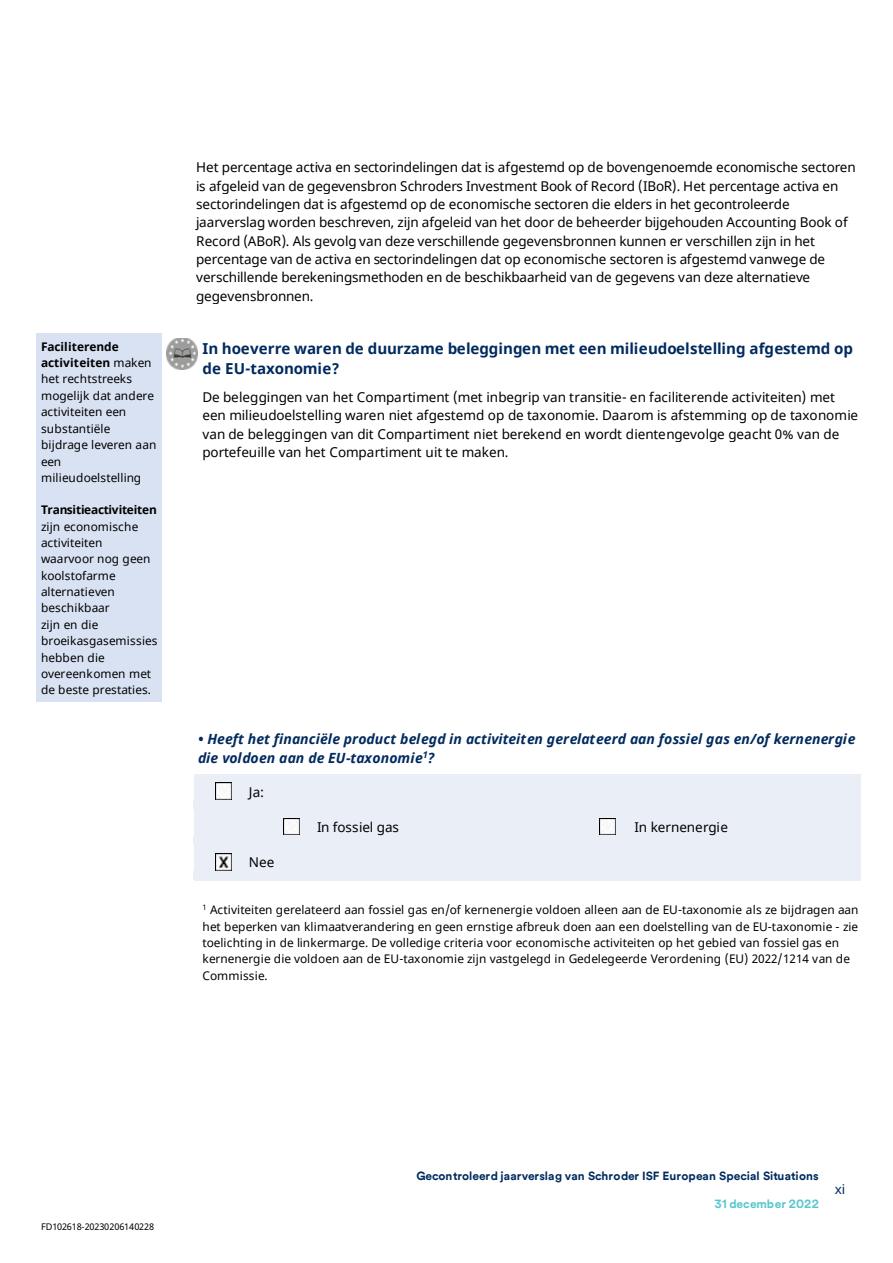
<style>
.page{position:relative;width:893px;height:1263px;background:#fff}
.page>*{position:absolute;margin:0;border:0;box-sizing:border-box;transform-origin:0 0}
.t1{font:700 15.15px/20.5px "Noto Sans";color:#002a5e}
.t2{font:italic 700 14.1px/19.5px "Noto Sans";letter-spacing:.01em;color:#002a5e}
.t3{font:13.5px/18.3px "Noto Sans";letter-spacing:-.005em;color:#000}
.t4{font:13.5px "Noto Sans";color:#002a5e}
.t5{font:11.85px/16.4px "Noto Sans";letter-spacing:.005em;color:#000}
.t6{font:700 11.85px "Schroders Circular TT";letter-spacing:.005em;color:#002a5e}
.t7{font:700 11.85px "Noto Sans";letter-spacing:-.025em;color:#000}
.t8{font:700 11.85px "Schroders Circular TT";letter-spacing:-.015em;color:#57c7cd}
.t9{font:9.15px "Noto Sans";letter-spacing:-.02em;color:#000}
.s1{font-weight:700}
</style>
<div class="page">
<div style="left:37px;top:334px;width:125px;height:368px;background:#d9e2f3"></div>
<div style="left:194px;top:774px;width:43px;height:35px;background:#eaeef7"></div>
<div style="left:237px;top:774px;width:67px;height:35px;background:#eaeef7"></div>
<div style="left:304px;top:774px;width:240px;height:35px;background:#eaeef7"></div>
<div style="left:544px;top:774px;width:42px;height:35px;background:#eaeef7"></div>
<div style="left:586px;top:774px;width:275px;height:35px;background:#eaeef7"></div>
<div style="left:194px;top:809px;width:43px;height:36px;background:#eaeef7"></div>
<div style="left:237px;top:809px;width:33px;height:36px;background:#eaeef7"></div>
<div style="left:270px;top:809px;width:34px;height:36px;background:#eaeef7"></div>
<div style="left:304px;top:809px;width:240px;height:36px;background:#eaeef7"></div>
<div style="left:544px;top:809px;width:42px;height:36px;background:#eaeef7"></div>
<div style="left:586px;top:809px;width:36px;height:36px;background:#eaeef7"></div>
<div style="left:622px;top:809px;width:239px;height:36px;background:#eaeef7"></div>
<div style="left:194px;top:844px;width:43px;height:36px;background:#eaeef7"></div>
<svg style="left:215px;top:870px;width:17px;height:1px"></svg>
<div style="left:237px;top:844px;width:67px;height:36px;background:#eaeef7"></div>
<div style="left:304px;top:844px;width:240px;height:36px;background:#eaeef7"></div>
<div style="left:544px;top:844px;width:42px;height:36px;background:#eaeef7"></div>
<div style="left:586px;top:844px;width:275px;height:36px;background:#eaeef7"></div>
<img style="left:166px;top:338px;width:32px;height:31px">
<img style="left:215px;top:783px;width:17px;height:17px">
<img style="left:283px;top:818px;width:17px;height:17px">
<img style="left:599px;top:818px;width:17px;height:17px">
<img style="left:215px;top:853px;width:17px;height:17px">
<p class="t5" style="left:41px;top:339px;width:117px"><span class="s1">Faciliterende activiteiten</span> maken het rechtstreeks mogelijk dat andere activiteiten een substantiële bijdrage leveren aan een milieudoelstelling</p>
<p class="t7" style="left:41px;top:501px;width:117px">Transitieactiviteiten</p>
<p class="t5" style="left:41px;top:519px;width:118px">zijn economische activiteiten waarvoor nog geen koolstofarme alternatieven beschikbaar<br>zijn en die broeikasgasemissies hebben die overeenkomen met de beste prestaties.</p>
<p class="t3" style="left:196px;top:159px;width:661px">Het percentage activa en sectorindelingen dat is afgestemd op de bovengenoemde economische sectoren is afgeleid van de gegevensbron Schroders Investment Book of Record (IBoR). Het percentage activa en sectorindelingen dat is afgestemd op de economische sectoren die elders in het gecontroleerde jaarverslag worden beschreven, zijn afgeleid van het door de beheerder bijgehouden Accounting Book of Record (ABoR). Als gevolg van deze verschillende gegevensbronnen kunnen er verschillen zijn in het percentage van de activa en sectorindelingen dat op economische sectoren is afgestemd vanwege de verschillende berekeningsmethoden en de beschikbaarheid van de gegevens van deze alternatieve gegevensbronnen.</p>
<p class="t1" style="left:202px;top:338px;width:652px">In hoeverre waren de duurzame beleggingen met een milieudoelstelling afgestemd op de EU-taxonomie?</p>
<p class="t3" style="left:202px;top:388px;width:657px">De beleggingen van het Compartiment (met inbegrip van transitie- en faciliterende activiteiten) met een milieudoelstelling waren niet afgestemd op de taxonomie. Daarom is afstemming op de taxonomie van de beleggingen van dit Compartiment niet berekend en wordt dientengevolge geacht 0% van de portefeuille van het Compartiment uit te maken.</p>
<p class="t2" style="left:198px;top:728px;width:659px">• Heeft het financiële product belegd in activiteiten gerelateerd aan fossiel gas en/of kernenergie die voldoen aan de EU-taxonomie<sup>1</sup>?</p>
<p class="t3" style="left:249px;top:783px;width:17px">Ja:</p>
<p class="t3" style="left:317px;top:819px;width:84px">In fossiel gas</p>
<p class="t3" style="left:634px;top:819px;width:95px">In kernenergie</p>
<p class="t3" style="left:249px;top:854px;width:27px">Nee</p>
<p class="t5" style="left:202px;top:902px;width:657px"><sup>1</sup> Activiteiten gerelateerd aan fossiel gas en/of kernenergie voldoen alleen aan de EU-taxonomie als ze bijdragen aan het beperken van klimaatverandering en geen ernstige afbreuk doen aan een doelstelling van de EU-taxonomie - zie toelichting in de linkermarge. De volledige criteria voor economische activiteiten op het gebied van fossiel gas en kernenergie die voldoen aan de EU-taxonomie zijn vastgelegd in Gedelegeerde Verordening (EU) 2022/1214 van de Commissie.</p>
<p class="t9" style="left:41px;top:1220px;width:115px">FD102618-20230206140228</p>
<p class="t6" style="left:416px;top:1167px;width:404px">Gecontroleerd jaarverslag van Schroder ISF European Special Situations</p>
<p class="t8" style="left:714px;top:1196px;width:106px">31 december 2022</p>
<p class="t4" style="left:835px;top:1179px;width:12px">xi</p>
</div>
